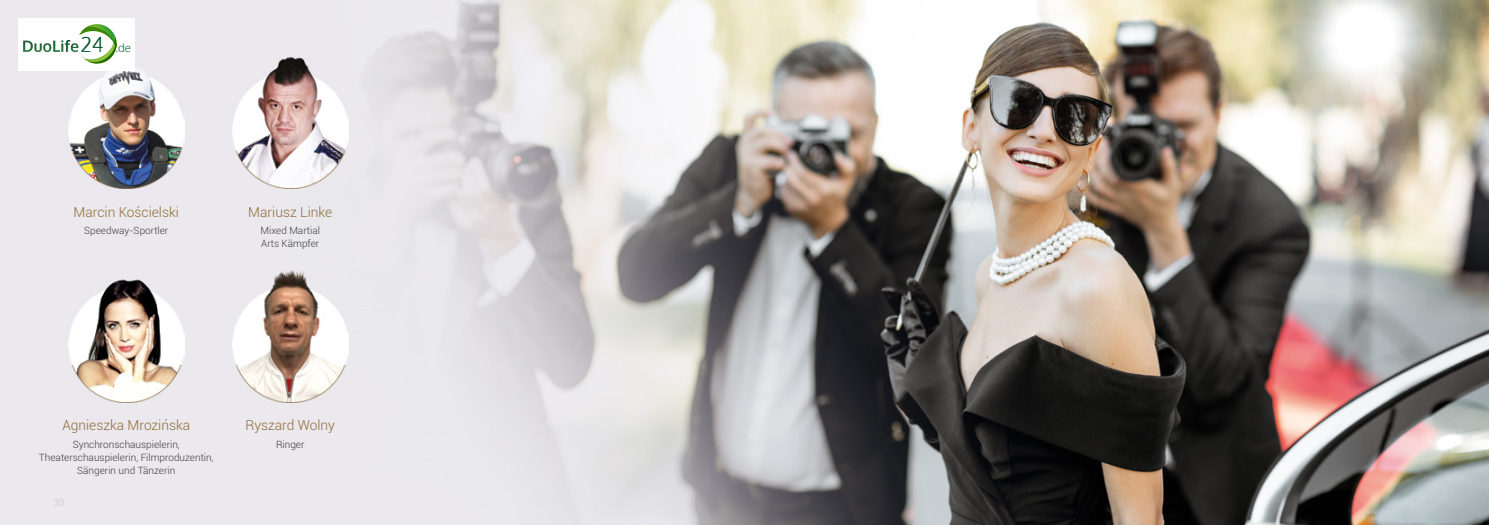
<style>
.page{position:relative;width:1489px;height:525px;background:#fff}
.page>*{position:absolute;margin:0;border:0;box-sizing:border-box;transform-origin:0 0}
.t1{font:300 13.75px "Roboto";color:#8f6b36}
.t2{font:300 11.62px "Oxygen";color:#0c6638}
.t3{font:300 10px/13px "Roboto";color:#3c3c3b}
.t4{font:300 10px "Roboto";color:#c6c6c6}
.s1{font-size:20.25px}
</style>
<div class="page">
<img style="left:0;top:0;width:733px;height:524px">
<img style="left:232px;top:42px;width:116px;height:146px">
<img style="left:68px;top:42px;width:116px;height:146px">
<img style="left:232px;top:255px;width:116px;height:147px">
<img style="left:68px;top:255px;width:116px;height:147px">
<img style="left:733px;top:0;width:755px;height:524px">
<div style="left:18px;top:18px;width:117px;height:52px;background:#fff"></div>
<svg style="left:23px;top:24px;width:93px;height:39px"></svg>
<p class="t2" style="left:80px;top:40px;width:52px"><span class="s1">24</span> .de</p>
<h1 class="t1" style="left:74px;top:202px;width:107px">Marcin Kościelski</h1>
<p class="t3" style="left:84px;top:224px;width:86px">Speedway-Sportler</p>
<h1 class="t1" style="left:248px;top:202px;width:85px">Mariusz Linke</h1>
<p class="t3" style="left:260px;top:224px;width:61px">Mixed Martial<br>Arts Kämpfer</p>
<h1 class="t1" style="left:62px;top:415px;width:129px">Agnieszka Mrozińska</h1>
<p class="t3" style="left:39px;top:437px;width:176px;text-align:center">Synchronschauspielerin,<br>Theaterschauspielerin, Filmproduzentin,<br>Sängerin und Tänzerin</p>
<p class="t4" style="left:53px;top:495px;width:13px">30</p>
<h1 class="t1" style="left:245px;top:415px;width:91px">Ryszard Wolny</h1>
<p class="t3" style="left:276px;top:437px;width:30px">Ringer</p>
</div>
